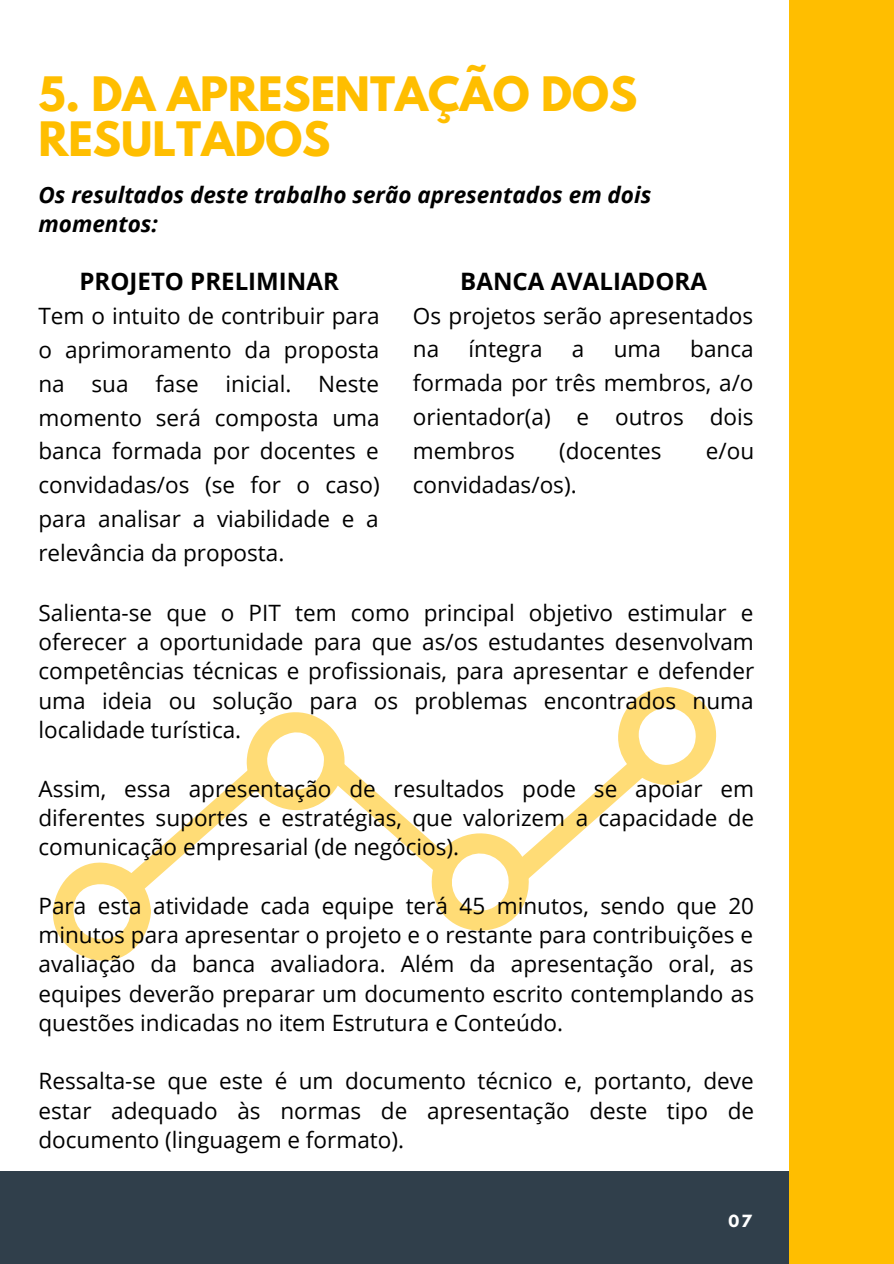
<style>
.page{position:relative;width:894px;height:1264px;background:#fff}
.page>*{position:absolute;margin:0;border:0;box-sizing:border-box;transform-origin:0 0}
.t1{font:700 42px/45px "League Spartan";color:#ffbe00}
.t2{font:700 24px "Open Sans";color:#000}
.t3{font:22.5px/29.2px "Open Sans";color:#000;text-align:justify}
.t4{font:italic 700 22.5px/29.2px "Open Sans";color:#000}
.t5{font:700 14.85px "League Spartan";color:#fff}
</style>
<div class="page">
<div style="left:0;top:1171px;width:893px;height:92px;background:#303f4b"></div>
<div style="left:789px;top:0;width:104px;height:1263px;background:#ffbe00"></div>
<svg style="left:53px;top:687px;width:663px;height:273px"></svg>
<h1 class="t1" style="left:38px;top:76px;width:600px">5. DA APRESENTAÇÃO DOS<br>RESULTADOS</h1>
<p class="t4" style="left:38px;top:179px;width:614px">Os resultados deste trabalho serão apresentados em dois momentos:</p>
<p class="t2" style="left:79px;top:265px;width:261px">PROJETO PRELIMINAR</p>
<p class="t3" style="left:38px;top:298px;width:343px;line-height:33.8px">Tem o intuito de contribuir para o aprimoramento da proposta na sua fase inicial. Neste momento será composta uma banca formada por docentes e convidadas/os (se for o caso) para analisar a viabilidade e a relevância da proposta.</p>
<p class="t2" style="left:460px;top:264px;width:248px">BANCA AVALIADORA</p>
<p class="t3" style="left:413px;top:298px;width:342px;line-height:33.8px">Os projetos serão apresentados na</p>
<p class="t3" style="left:468px;top:334px;width:76px">íntegra</p>
<p class="t3" style="left:571px;top:334px;width:14px">a</p>
<p class="t3" style="left:613px;top:334px;width:49px">uma</p>
<p class="t3" style="left:413px;top:332px;width:342px;line-height:33.8px;text-indent:277px">banca formada por três membros, a/o orientador(a) e outros dois membros</p>
<p class="t3" style="left:559px;top:435px;width:104px">(docentes</p>
<p class="t3" style="left:705px;top:435px;width:50px">e/ou</p>
<p class="t3" style="left:413px;top:469px;width:165px">convidadas/os).</p>
<p class="t3" style="left:38px;top:597px;width:717px">Salienta-se que o PIT tem como principal objetivo estimular e oferecer a oportunidade para que as/os estudantes desenvolvam competências técnicas e profissionais, para apresentar e defender uma ideia ou solução para os problemas encontrados numa localidade turística.</p>
<p class="t3" style="left:38px;top:773px;width:717px">Assim, essa apresentação de resultados pode se apoiar em diferentes suportes e estratégias, que valorizem a capacidade de comunicação empresarial (de negócios).</p>
<p class="t3" style="left:38px;top:890px;width:717px">Para esta atividade cada equipe terá 45 minutos, sendo que 20 minutos para apresentar o projeto e o restante para contribuições e avaliação da banca avaliadora. Além da apresentação oral, as equipes deverão preparar um documento escrito contemplando as questões indicadas no item Estrutura e Conteúdo.</p>
<p class="t3" style="left:38px;top:1066px;width:717px">Ressalta-se que este é um documento técnico e, portanto, deve estar adequado às normas de apresentação deste tipo de documento (linguagem e formato).</p>
<p class="t5" style="left:728px;top:1213px;width:25px">07</p>
</div>
